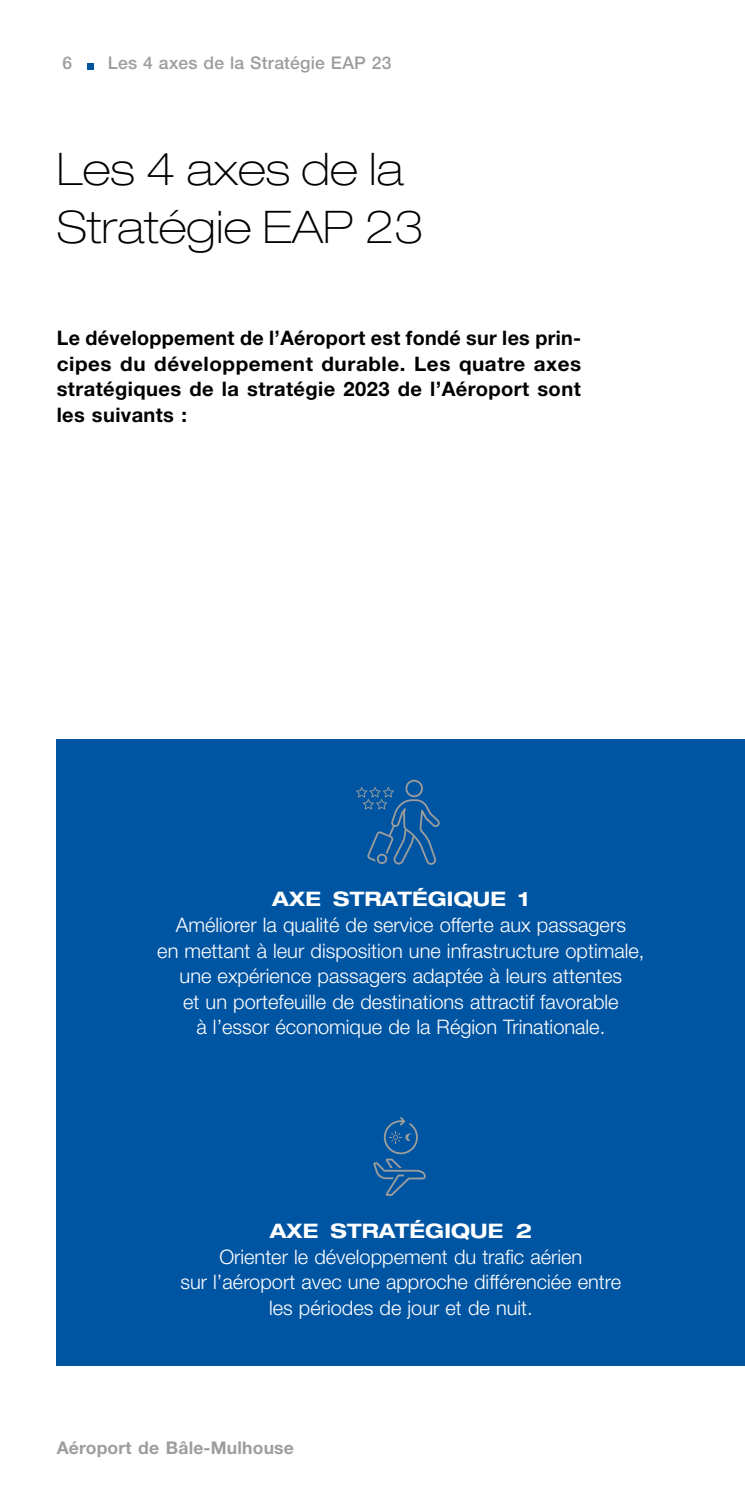
<style>
.page{position:relative;width:745px;height:1489px;background:#fff}
.page>*{position:absolute;margin:0;border:0;box-sizing:border-box;transform-origin:0 0}
.t1{font:100 expanded 45px/58.5px "Helvetica Neue LT Std";letter-spacing:.005em;color:#000}
.t2{font:300 20px/25.5px "Helvetica Neue LT Std";color:#fff;text-align:center}
.t3{font:700 20px/25.5px "Helvetica Neue LT Std";letter-spacing:.02em;color:#000;text-align:justify}
.t4{font:700 expanded 20px "Helvetica Neue LT Std";letter-spacing:.01em;color:#fff}
.t5{font:500 17.5px "Helvetica Neue LT Std";letter-spacing:.01em;color:#9d9d9c}
.t6{font:700 17.5px "Helvetica Neue LT Std";letter-spacing:.01em;color:#9d9d9c}
</style>
<div class="page">
<div style="left:57px;top:739px;width:687px;height:626px;background:#0055a3"></div>
<svg style="left:356px;top:779px;width:83px;height:85px"></svg>
<svg style="left:373px;top:1117px;width:52px;height:78px"></svg>
<svg style="left:87px;top:63px;width:6px;height:6px"></svg>
<p class="t5" style="left:63px;top:53px;width:11px">6</p>
<p class="t5" style="left:108px;top:53px;width:285px">Les 4 axes de la Stratégie EAP 23</p>
<h1 class="t1" style="left:57px;top:139px;width:368px">Les 4 axes de la<br>Stratégie EAP 23</h1>
<p class="t3" style="left:57px;top:325px;width:525px">Le développement de l’Aéroport est fondé sur les prin&shy;cipes du développement durable. Les quatre axes stratégiques de la stratégie 2023 de l’Aéroport sont les suivants :</p>
<p class="t4" style="left:272px;top:886px;width:258px">AXE STRATÉGIQUE 1</p>
<p class="t2" style="left:157px;top:911px;width:488px">Améliorer la qualité de service offerte aux passagers<br>en mettant à leur disposition une infrastructure optimale, une expérience passagers adaptée à leurs attentes<br>et un portefeuille de destinations attractif favorable<br>à l’essor économique de la Région Trinationale.</p>
<p class="t4" style="left:269px;top:1218px;width:264px">AXE STRATÉGIQUE 2</p>
<p class="t2" style="left:180px;top:1243px;width:442px">Orienter le développement du trafic aérien<br>sur l’aéroport avec une approche différenciée entre les périodes de jour et de nuit.</p>
<p class="t6" style="left:57px;top:1436px;width:238px">Aéroport de Bâle-Mulhouse</p>
</div>
